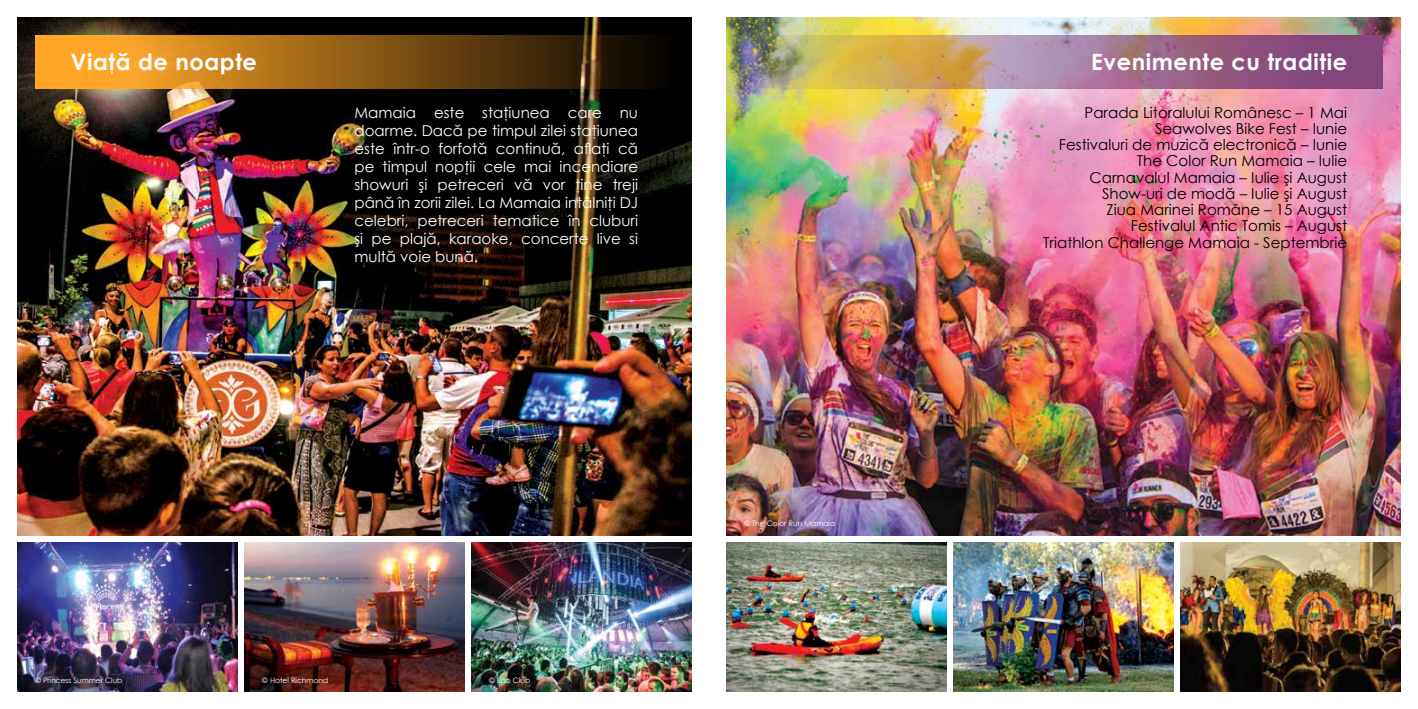
<style>
.page{position:relative;width:1418px;height:709px;background:#fff}
.page>*{position:absolute;margin:0;border:0;box-sizing:border-box;transform-origin:0 0}
.t1{font:700 22.5px "Century Gothic";letter-spacing:.025em;color:#fff}
.t2{font:15px/18px "Century Gothic";color:#fff;text-align:justify}
.t3{font:15px/16.2px "Century Gothic";color:#000;text-align:right}
.t4{font:7.5px "Century Gothic";color:#fff}
</style>
<div class="page">
<img style="left:18px;top:18px;width:673px;height:517px">
<svg style="left:35px;top:35px;width:638px;height:54px;background:#915e16"></svg>
<img style="left:18px;top:542px;width:219px;height:149px">
<img style="left:244px;top:542px;width:220px;height:149px">
<img style="left:471px;top:542px;width:220px;height:149px">
<img style="left:726px;top:18px;width:674px;height:517px">
<img style="left:726px;top:542px;width:220px;height:149px">
<img style="left:953px;top:542px;width:220px;height:149px">
<img style="left:1180px;top:542px;width:220px;height:149px">
<img style="left:744px;top:35px;width:638px;height:54px">
<h1 class="t1" style="left:71px;top:45px;width:188px">Viaţă de noapte</h1>
<p class="t2" style="left:354px;top:103px;width:285px">Mamaia este staţiunea care nu doarme. Dacă pe timpul zilei staţiunea este într-o forfotă continuă, aflaţi că pe timpul nopţii cele mai incendiare showuri şi petreceri vă vor ţine treji până în zorii zilei. La Mamaia intâlniţi DJ celebri, petreceri tematice în cluburi şi pe plajă, karaoke, concerte live si multă voie bună.</p>
<p class="t4" style="left:35px;top:675px;width:88px">© Princess Summer Club</p>
<p class="t4" style="left:489px;top:675px;width:43px">© Ego Club</p>
<p class="t4" style="left:262px;top:675px;width:67px">© Hotel Richmond</p>
<p class="t4" style="left:744px;top:518px;width:92px">© The Color Run Mamaia</p>
<h1 class="t1" style="left:1091px;top:45px;width:257px">Evenimente cu tradiţie</h1>
<p class="t3" style="left:1043px;top:104px;width:305px">Parada Litoralului Românesc – 1 Mai Seawolves Bike Fest – Iunie<br>Festivaluri de muzică electronică – Iunie The Color Run Mamaia – Iulie<br>Carnavalul Mamaia – Iulie şi August Show-uri de modă – Iulie şi August<br>Ziua Marinei Române – 15 August Festivalul Antic Tomis – August<br>Triathlon Challenge Mamaia - Septembrie</p>
</div>
